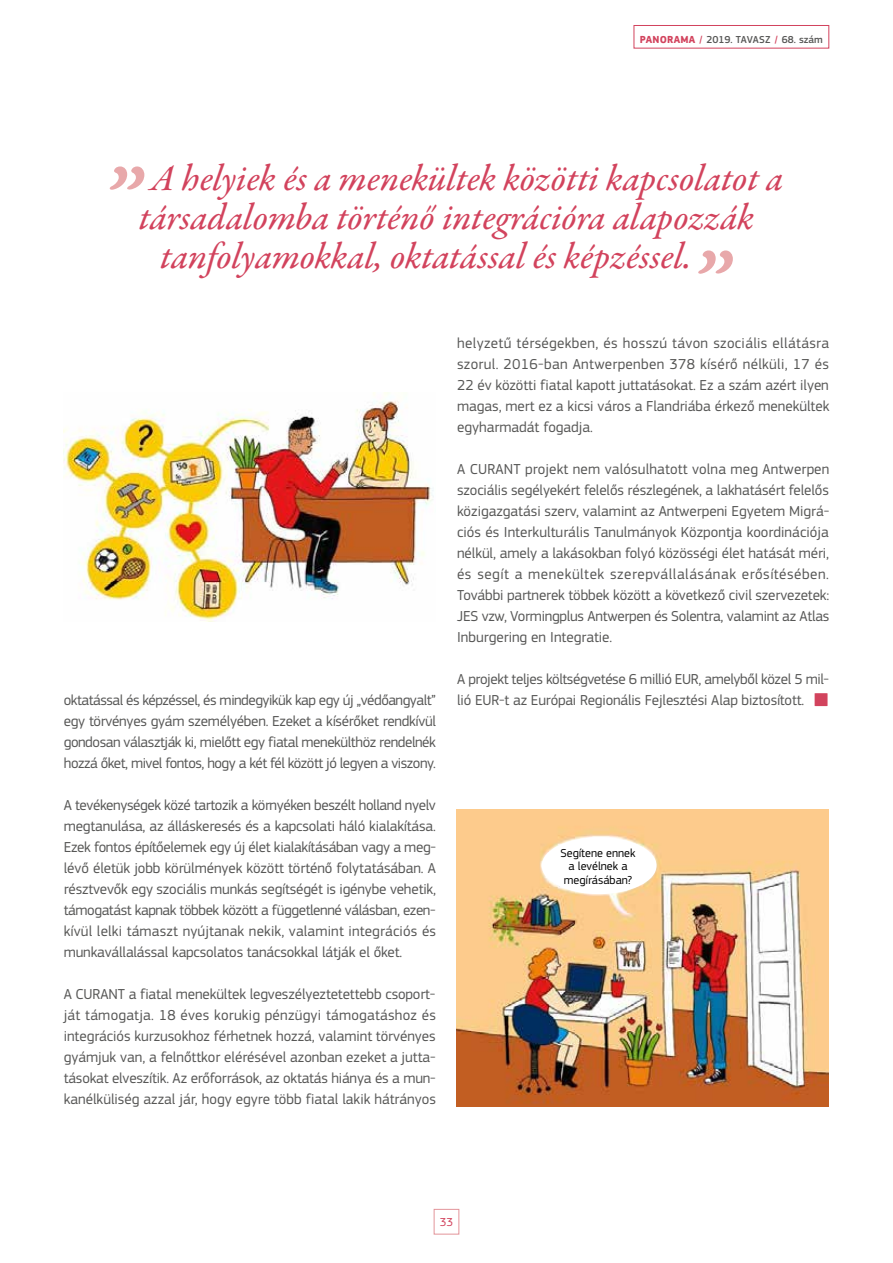
<style>
.page{position:relative;width:893px;height:1263px;background:#fff}
.page>*{position:absolute;margin:0;border:0;box-sizing:border-box;transform-origin:0 0}
.t1{font:37.5px "Garamond Premr Pro Med It";letter-spacing:-.005em;color:#d2435d}
.t2{font:15px/21px "EC Square Sans Pro";letter-spacing:-.01em;color:#575756;text-align:justify}
.t3{font:12px/13.5px "EC Square Sans Pro";color:#000;text-align:center}
.t4{font:12px "EC Square Sans Pro";color:#d2435d}
.t5{font:500 10.5px "EC Square Sans Pro";color:#575756}
.s1{font-weight:700;color:#d2435d}
.s2{color:#d2435d}
</style>
<div class="page">
<div style="left:634px;top:25px;width:195px;height:23px;border:1px solid #d2435d"></div>
<div style="left:434px;top:1209px;width:25px;height:25px;border:1px solid #e3959a"></div>
<svg style="left:110px;top:166px;width:34px;height:24px"></svg>
<svg style="left:698px;top:250px;width:35px;height:24px"></svg>
<img style="left:456px;top:810px;width:373px;height:297px">
<div style="left:542px;top:837px;width:115px;height:57px;background:#fff;border-radius:50%"></div>
<img style="left:63px;top:393px;width:371px;height:229px">
<p class="t5" style="left:640px;top:34px;width:185px"><span class="s1">PANORAMA</span> <span class="s2">/</span> 2019. TAVASZ <span class="s2">/</span> 68. szám</p>
<h1 class="t1" style="left:150px;top:154px;width:635px">A helyiek és a menekültek közötti kapcsolatot a</h1>
<h1 class="t1" style="left:139px;top:193px;width:617px">társadalomba történő integrációra alapozzák</h1>
<h1 class="t1" style="left:160px;top:232px;width:533px">tanfolyamokkal, oktatással és képzéssel.</h1>
<p class="t2" style="left:64px;top:690px;width:374px">oktatással és képzéssel, és mindegyikük kap egy új „védőangyalt” egy törvényes gyám személyében. Ezeket a kísérőket rendkívül gondosan választják ki, mielőtt egy fiatal menekülthöz rendelnék hozzá őket, mivel fontos, hogy a két fél között jó legyen a viszony.</p>
<p class="t2" style="left:64px;top:795px;width:374px">A tevékenységek közé tartozik a környéken beszélt holland nyelv megtanulása, az álláskeresés és a kapcsolati háló kialakítása.<br>Ezek fontos építőelemek egy új élet kialakításában vagy a meg&shy;lévő életük jobb körülmények között történő folytatásában. A résztvevők egy szociális munkás segítségét is igénybe vehetik, támogatást kapnak többek között a függetlenné válásban, ezen&shy;kívül lelki támaszt nyújtanak nekik, valamint integrációs és munkavállalással kapcsolatos tanácsokkal látják el őket.</p>
<p class="t2" style="left:64px;top:984px;width:374px">A CURANT a fiatal menekültek legveszélyeztetettebb csoport&shy;ját támogatja. 18 éves korukig pénzügyi támogatáshoz és integrációs kurzusokhoz férhetnek hozzá, valamint törvényes gyámjuk van, a felnőttkor elérésével azonban ezeket a jutta&shy;tásokat elveszítik. Az erőforrások, az oktatás hiánya és a mun&shy;kanélküliség azzal jár, hogy egyre több fiatal lakik hátrányos</p>
<p class="t2" style="left:457px;top:333px;width:374px">helyzetű térségekben, és hosszú távon szociális ellátásra szorul. 2016-ban Antwerpenben 378 kísérő nélküli, 17 és 22 év közötti fiatal kapott juttatásokat. Ez a szám azért ilyen magas, mert ez a kicsi város a Flandriába érkező menekültek egyharmadát fogadja.</p>
<p class="t2" style="left:457px;top:459px;width:374px">A CURANT projekt nem valósulhatott volna meg Antwerpen szociális segélyekért felelős részlegének, a lakhatásért felelős közigazgatási szerv, valamint az Antwerpeni Egyetem Migrá&shy;ciós és Interkulturális Tanulmányok Központja koordinációja nélkül, amely a lakásokban folyó közösségi élet hatását méri, és segít a menekültek szerepvállalásának erősítésében.<br>További partnerek többek között a következő civil szervezetek:<br>JES vzw, Vormingplus Antwerpen és Solentra, valamint az Atlas Inburgering en Integratie.</p>
<p class="t2" style="left:457px;top:669px;width:374px">A projekt teljes költségvetése 6 millió EUR, amelyből közel 5 mil&shy;lió EUR-t az Európai Regionális Fejlesztési Alap biztosított.</p>
<p class="t3" style="left:560px;top:846px;width:76px">Segítene ennek a levélnek a megírásában?</p>
<p class="t4" style="left:440px;top:1215px;width:15px">33</p>
</div>
